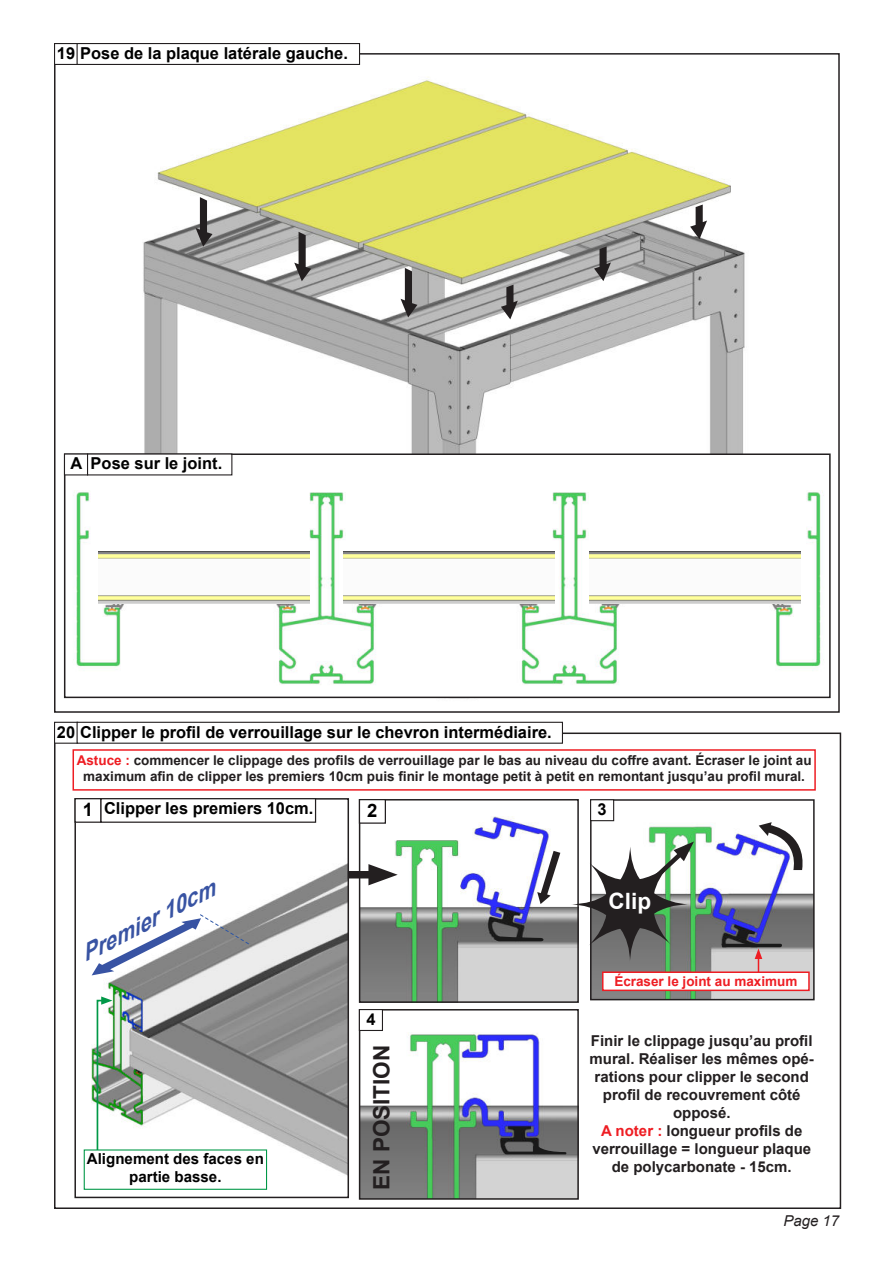
<style>
.page{position:relative;width:893px;height:1263px;background:#fff}
.page>*{position:absolute;margin:0;border:0;box-sizing:border-box;transform-origin:0 0}
.t1{font:italic 700 22.5px "Arial";color:#3853a3}
.t2{font:700 22.5px "Arial";color:#231f20}
.t3{font:700 22.5px "Arial";color:#fff}
.t4{font:700 18.45px "Arial";color:#000}
.t5{font:700 16.5px "Arial";color:#000}
.t6{font:700 15.15px/18.1px "Arial";color:#000;text-align:center}
.t7{font:700 15px/18px "Arial";color:#231f20;text-align:center}
.t8{font:italic 15px "Arial";color:#231f20}
.t9{font:700 13.5px/16.2px "Arial";color:#231f20;text-align:center}
.t10{font:700 13.5px "Arial";color:#ee1d23}
.s1{color:#ee1d23}
.s2{font-size:18.45px}
</style>
<div class="page">
<img style="left:77px;top:56px;width:729px;height:643px">
<div style="left:65px;top:454px;width:765px;height:243px;background:#fff"></div>
<img style="left:83px;top:801px;width:263px;height:389px">
<img style="left:362px;top:1033px;width:214px;height:164px">
<svg style="left:503px;top:1146px;width:64px;height:8px"></svg>
<img style="left:362px;top:816px;width:214px;height:184px">
<svg style="left:494px;top:935px;width:49px;height:6px"></svg>
<img style="left:593px;top:802px;width:219px;height:195px">
<img style="left:765px;top:491px;width:59px;height:180px">
<img style="left:269px;top:492px;width:115px;height:193px">
<img style="left:512px;top:492px;width:115px;height:193px">
<img style="left:74px;top:490px;width:57px;height:180px">
<img style="left:590px;top:551px;width:211px;height:52px">
<img style="left:343px;top:551px;width:211px;height:52px">
<img style="left:99px;top:551px;width:211px;height:52px">
<div style="left:54px;top:722px;width:24px;height:22px;background:#fff;border:1px solid #231f20"></div>
<div style="left:77px;top:722px;width:486px;height:22px;background:#fff;border:1px solid #231f20"></div>
<div style="left:74px;top:798px;width:275px;height:400px;border:2px solid #231f20"></div>
<div style="left:359px;top:1009px;width:220px;height:191px;border:2px solid #231f20"></div>
<div style="left:359px;top:799px;width:220px;height:204px;border:2px solid #231f20"></div>
<div style="left:590px;top:799px;width:225px;height:201px;border:2px solid #231f20"></div>
<div style="left:64px;top:453px;width:767px;height:245px;border:2px solid #231f20"></div>
<div style="left:64px;top:453px;width:24px;height:22px;background:#fff;border:1px solid #231f20"></div>
<div style="left:87px;top:453px;width:145px;height:22px;background:#fff;border:1px solid #231f20"></div>
<div style="left:54px;top:43px;width:24px;height:22px;background:#fff;border:1px solid #231f20"></div>
<div style="left:77px;top:43px;width:283px;height:22px;background:#fff;border:1px solid #231f20"></div>
<div style="left:74px;top:798px;width:28px;height:25px;background:#fff;border:1px solid #231f20"></div>
<div style="left:100px;top:798px;width:216px;height:25px;background:#fff;border:1px solid #231f20"></div>
<svg style="left:92px;top:914px;width:157px;height:61px"></svg>
<div style="left:359px;top:1009px;width:24px;height:22px;background:#fff;border:1px solid #231f20"></div>
<div style="left:359px;top:799px;width:27px;height:25px;background:#fff;border:1px solid #231f20"></div>
<div style="left:590px;top:799px;width:24px;height:22px;background:#fff;border:1px solid #231f20"></div>
<svg style="left:759px;top:822px;width:48px;height:48px"></svg>
<svg style="left:571px;top:844px;width:118px;height:119px;fill:#797979"></svg>
<svg style="left:537px;top:851px;width:23px;height:53px"></svg>
<div style="left:348px;top:871px;width:33px;height:7px;background:#231f20"></div>
<svg style="left:368px;top:864px;width:30px;height:21px"></svg>
<svg style="left:588px;top:841px;width:106px;height:105px"></svg>
<svg style="left:401px;top:268px;width:16px;height:49px"></svg>
<svg style="left:294px;top:232px;width:17px;height:49px"></svg>
<svg style="left:196px;top:197px;width:16px;height:50px"></svg>
<svg style="left:501px;top:285px;width:17px;height:34px"></svg>
<svg style="left:594px;top:246px;width:17px;height:35px"></svg>
<svg style="left:690px;top:205px;width:17px;height:34px"></svg>
<div style="left:73px;top:749px;width:743px;height:42px;border:2px solid #ee1d23"></div>
<svg style="left:93px;top:996px;width:19px;height:153px"></svg>
<div style="left:84px;top:1150px;width:183px;height:39px;background:#fff"></div>
<div style="left:84px;top:1149px;width:183px;height:41px;border:1px solid #009847"></div>
<hr style="left:758px;top:957px;width:1px;height:32px;background:#ee1d23">
<svg style="left:721px;top:944px;width:61px;height:15px"></svg>
<div style="left:603px;top:972px;width:206px;height:18px;background:#fff"></div>
<div style="left:602px;top:971px;width:208px;height:20px;border:2px solid #ee1d23"></div>
<p class="t5" style="left:57px;top:47px;width:293px">19 Pose de la plaque latérale gauche.</p>
<p class="t5" style="left:70px;top:457px;width:153px">A Pose sur le joint.</p>
<p class="t5" style="left:57px;top:725px;width:496px">20 Clipper le profil de verrouillage sur le chevron intermédiaire.</p>
<p class="t9" style="left:77px;top:752px;width:736px"><span class="s1">Astuce :</span> commencer le clippage des profils de verrouillage par le bas au niveau du coffre avant. Écraser le joint au maximum afin de clipper les premiers 10cm puis finir le montage petit à petit en remontant jusqu’au profil mural.</p>
<p class="t5" style="left:83px;top:802px;width:232px"><span class="s2">1</span> Clipper les premiers 10cm.</p>
<h1 class="t1" style="left:78px;top:947px;width:149px;rotate:-27deg">Premier 10cm</h1>
<p class="t6" style="left:87px;top:1151px;width:179px">Alignement des faces en partie basse.</p>
<h2 class="t4" style="left:367px;top:803px;width:12px">2</h2>
<p class="t5" style="left:598px;top:803px;width:11px">3</p>
<h1 class="t3" style="left:609px;top:892px;width:44px">Clip</h1>
<p class="t5" style="left:366px;top:1013px;width:11px">4</p>
<h1 class="t2" style="left:373px;top:1190px;width:147px;rotate:-90deg">EN POSITION</h1>
<p class="t10" style="left:614px;top:971px;width:185px">Écraser le joint au maximum</p>
<p class="t7" style="left:590px;top:1032px;width:226px">Finir le clippage jusqu’au profil mural. Réaliser les mêmes opé&shy;rations pour clipper le second profil de recouvrement côté opposé.<br><span class="s1">A noter :</span> longueur profils de verrouillage = longueur plaque de polycarbonate - 15cm.</p>
<p class="t8" style="left:783px;top:1216px;width:57px">Page 17</p>
</div>
